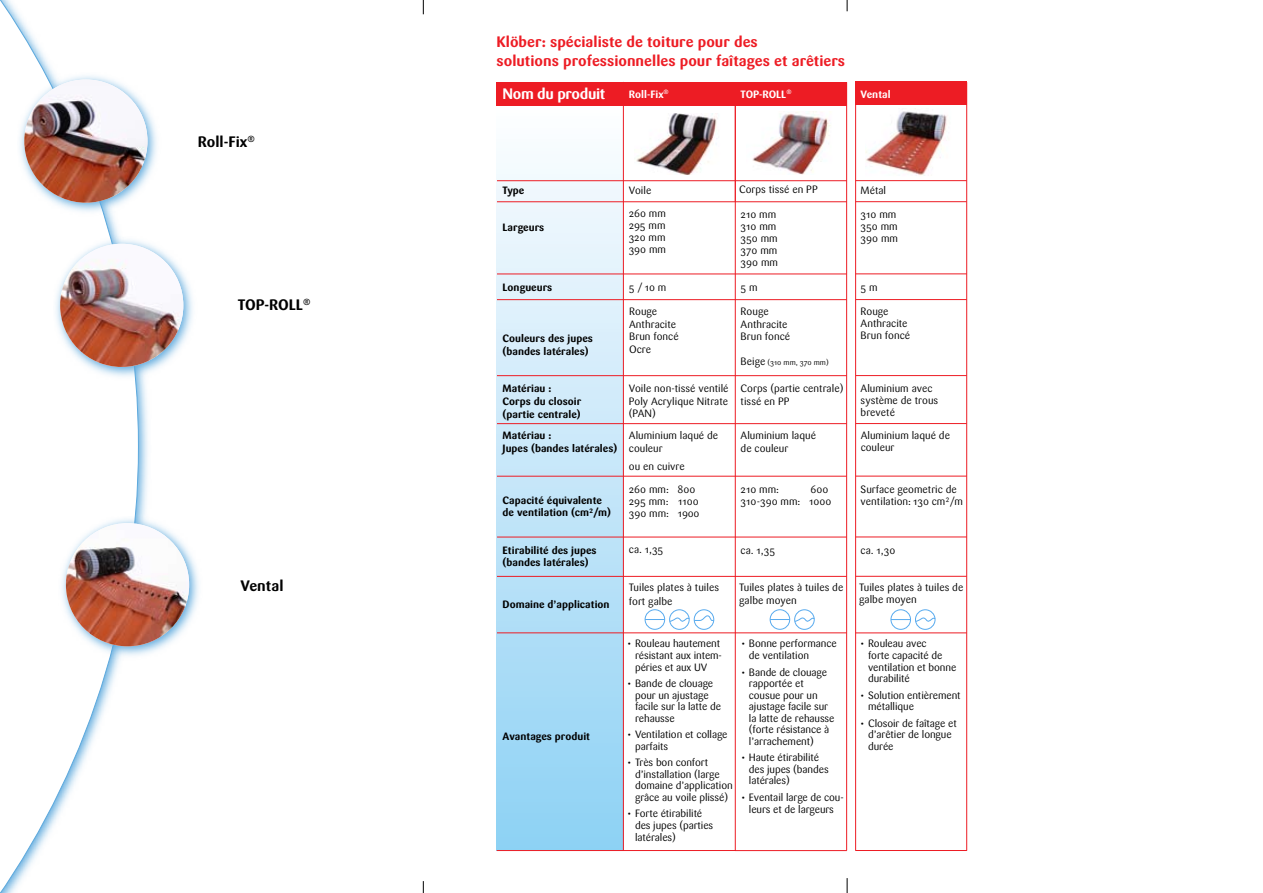
<style>
.page{position:relative;width:1263px;height:893px;background:#fff}
.page>*{position:absolute;margin:0;border:0;box-sizing:border-box;transform-origin:0 0}
.t1{font:700 15px/19.5px "Sari";color:#ed1c24}
.t2{font:700 15px "Sari";color:#000}
.t3{font:700 15px "Sari";letter-spacing:-.025em;color:#fff}
.t4{font:10.5px/11.6px "Sari";letter-spacing:-.01em;color:#000}
.t5{font:700 10.5px/12.6px "Sari";color:#000}
.t6{font:700 10.5px "Sari";color:#fff}
.t7{font:7.5px "Sari";color:#000}
.t8{font:700 6.15px "Sari";color:#fff}
.s1{font-size:10.5px}
</style>
<div class="page">
<div style="left:669px;top:610px;width:20px;height:20px;border:1px solid #58aaee;border-radius:50%"></div>
<div style="left:645px;top:609px;width:20px;height:20px;border:1px solid #58aaee;border-radius:50%"></div>
<div style="left:694px;top:610px;width:20px;height:20px;border:1px solid #58aaee;border-radius:50%"></div>
<svg style="left:645px;top:613px;width:69px;height:10px"></svg>
<div style="left:794px;top:610px;width:20px;height:20px;border:1px solid #58aaee;border-radius:50%"></div>
<div style="left:770px;top:609px;width:20px;height:20px;border:1px solid #58aaee;border-radius:50%"></div>
<svg style="left:770px;top:616px;width:45px;height:7px"></svg>
<div style="left:497px;top:107px;width:126px;height:744px;background:linear-gradient(to bottom,#fdfcfd,#8ed1f4)"></div>
<hr style="left:497px;top:850px;width:239px;height:1px;background:#ed1c24">
<hr style="left:497px;top:633px;width:239px;height:1px;background:#ed1c24">
<hr style="left:497px;top:299px;width:239px;height:1px;background:#ed1c24">
<hr style="left:497px;top:537px;width:239px;height:1px;background:#ed1c24">
<hr style="left:497px;top:180px;width:239px;height:1px;background:#ed1c24">
<hr style="left:497px;top:201px;width:239px;height:1px;background:#ed1c24">
<hr style="left:497px;top:576px;width:239px;height:1px;background:#ed1c24">
<hr style="left:497px;top:274px;width:239px;height:1px;background:#ed1c24">
<hr style="left:497px;top:375px;width:239px;height:1px;background:#ed1c24">
<hr style="left:497px;top:423px;width:239px;height:1px;background:#ed1c24">
<hr style="left:497px;top:476px;width:239px;height:1px;background:#ed1c24">
<hr style="left:735px;top:100px;width:1px;height:751px;background:#ed1c24">
<hr style="left:623px;top:82px;width:1px;height:769px;background:#ed1c24">
<hr style="left:735px;top:850px;width:112px;height:1px;background:#ed1c24">
<hr style="left:736px;top:180px;width:111px;height:1px;background:#ed1c24">
<hr style="left:736px;top:201px;width:111px;height:1px;background:#ed1c24">
<hr style="left:736px;top:576px;width:111px;height:1px;background:#ed1c24">
<hr style="left:736px;top:537px;width:111px;height:1px;background:#ed1c24">
<hr style="left:736px;top:633px;width:111px;height:1px;background:#ed1c24">
<hr style="left:736px;top:274px;width:111px;height:1px;background:#ed1c24">
<hr style="left:736px;top:375px;width:111px;height:1px;background:#ed1c24">
<hr style="left:736px;top:423px;width:111px;height:1px;background:#ed1c24">
<hr style="left:736px;top:299px;width:111px;height:1px;background:#ed1c24">
<hr style="left:736px;top:476px;width:111px;height:1px;background:#ed1c24">
<hr style="left:846px;top:82px;width:1px;height:768px;background:#ed1c24">
<div style="left:497px;top:82px;width:239px;height:23px;background:#ed1c24"></div>
<div style="left:735px;top:82px;width:112px;height:23px;background:#ed1c24"></div>
<img style="left:636px;top:114px;width:81px;height:60px">
<img style="left:752px;top:112px;width:79px;height:62px">
<div style="left:915px;top:610px;width:20px;height:20px;border:1px solid #58aaee;border-radius:50%"></div>
<div style="left:891px;top:610px;width:20px;height:20px;border:1px solid #58aaee;border-radius:50%"></div>
<svg style="left:891px;top:616px;width:45px;height:7px"></svg>
<hr style="left:966px;top:82px;width:1px;height:769px;background:#ed1c24">
<hr style="left:855px;top:100px;width:1px;height:751px;background:#ed1c24">
<hr style="left:855px;top:850px;width:112px;height:1px;background:#ed1c24">
<hr style="left:856px;top:180px;width:111px;height:1px;background:#ed1c24">
<hr style="left:856px;top:201px;width:111px;height:1px;background:#ed1c24">
<hr style="left:856px;top:576px;width:111px;height:1px;background:#ed1c24">
<hr style="left:856px;top:537px;width:111px;height:1px;background:#ed1c24">
<hr style="left:856px;top:633px;width:111px;height:1px;background:#ed1c24">
<hr style="left:856px;top:274px;width:111px;height:1px;background:#ed1c24">
<hr style="left:856px;top:375px;width:111px;height:1px;background:#ed1c24">
<hr style="left:856px;top:423px;width:111px;height:1px;background:#ed1c24">
<hr style="left:856px;top:299px;width:111px;height:1px;background:#ed1c24">
<hr style="left:856px;top:476px;width:111px;height:1px;background:#ed1c24">
<div style="left:855px;top:82px;width:112px;height:23px;background:#ed1c24"></div>
<img style="left:866px;top:108px;width:81px;height:68px">
<svg style="left:139px;top:381px;width:9px;height:135px"></svg>
<svg style="left:0;top:0;width:139px;height:893px"></svg>
<svg style="left:17px;top:72px;width:140px;height:145px"></svg>
<img style="left:24px;top:79px;width:123px;height:124px;border-radius:50%">
<svg style="left:59px;top:516px;width:140px;height:144px"></svg>
<img style="left:66px;top:523px;width:123px;height:123px;border-radius:50%">
<svg style="left:53px;top:236px;width:140px;height:145px"></svg>
<img style="left:60px;top:244px;width:123px;height:123px;border-radius:50%">
<svg style="left:423px;top:0;width:1px;height:14px"></svg>
<svg style="left:423px;top:881px;width:1px;height:12px"></svg>
<svg style="left:847px;top:878px;width:1px;height:15px"></svg>
<h1 class="t2" style="left:198px;top:133px;width:58px">Roll-Fix<sup>®</sup></h1>
<h1 class="t2" style="left:238px;top:295px;width:74px">TOP-ROLL<sup>®</sup></h1>
<h1 class="t2" style="left:241px;top:576px;width:44px">Vental</h1>
<h1 class="t1" style="left:497px;top:32px;width:350px">Klöber: spécialiste de toiture pour des<br>solutions professionnelles pour faîtages et arêtiers</h1>
<p class="t6" style="left:629px;top:88px;width:41px">Roll-Fix<sup>®</sup></p>
<p class="t6" style="left:741px;top:88px;width:47px">TOP-ROLL</p>
<h1 class="t3" style="left:502px;top:85px;width:104px">Nom du produit</h1>
<p class="t8" style="left:786px;top:89px;width:7px">®</p>
<p class="t6" style="left:861px;top:88px;width:32px">Vental</p>
<p class="t5" style="left:502px;top:184px;width:23px">Type</p>
<p class="t5" style="left:503px;top:221px;width:43px">Largeurs</p>
<p class="t5" style="left:503px;top:281px;width:51px">Longueurs</p>
<p class="t5" style="left:503px;top:332px;width:92px">Couleurs des jupes (bandes latérales)</p>
<p class="t5" style="left:503px;top:382px;width:80px">Matériau :<br>Corps du closoir (partie centrale)</p>
<p class="t5" style="left:503px;top:429px;width:116px">Matériau :<br>Jupes (bandes latérales)</p>
<p class="t5" style="left:503px;top:494px;width:110px">Capacité équivalente de ventilation (cm²/m)</p>
<p class="t5" style="left:503px;top:544px;width:96px">Etirabilité des jupes (bandes latérales)</p>
<p class="t5" style="left:503px;top:598px;width:108px">Domaine d’application</p>
<p class="t4" style="left:629px;top:185px;width:24px">Voile</p>
<p class="t4" style="left:629px;top:208px;width:39px;line-height:12px;text-align:justify">260 mm 295 mm 320 mm 390 mm</p>
<p class="t4" style="left:629px;top:282px;width:39px">5 / 10 m</p>
<p class="t4" style="left:629px;top:305px;width:51px;line-height:12.6px">Rouge<br>Anthracite<br>Brun foncé<br>Ocre</p>
<p class="t4" style="left:629px;top:382px;width:101px;line-height:12.6px;text-align:justify">Voile non-tissé ventilé Poly Acrylique Nitrate (PAN)</p>
<p class="t4" style="left:629px;top:429px;width:91px;line-height:12.6px">Aluminium laqué de couleur</p>
<p class="t4" style="left:629px;top:455px;width:68px;line-height:23.1px">ou en cuivre<br>260 mm: 800</p>
<p class="t4" style="left:629px;top:495px;width:72px;line-height:12px">295 mm: 1100<br>390 mm: 1900</p>
<p class="t4" style="left:739px;top:184px;width:80px">Corps tissé en PP</p>
<p class="t4" style="left:741px;top:208px;width:39px;line-height:12px">210 mm<br>310 mm<br>350 mm<br>370 mm<br>390 mm</p>
<p class="t4" style="left:741px;top:305px;width:51px;line-height:12.6px">Rouge<br>Anthracite<br>Brun foncé</p>
<p class="t7" style="left:741px;top:358px;width:90px"><span class="s1">Beige</span> (310 mm, 370 mm)</p>
<p class="t4" style="left:741px;top:282px;width:19px">5 m</p>
<p class="t4" style="left:741px;top:382px;width:104px;line-height:12.6px">Corps (partie centrale) tissé en PP</p>
<p class="t4" style="left:741px;top:429px;width:77px;line-height:12.6px">Aluminium laqué de couleur</p>
<p class="t4" style="left:741px;top:483px;width:40px">210 mm:</p>
<p class="t4" style="left:741px;top:483px;width:92px;line-height:12px;text-align:right">600<br>310-390 mm: 1000</p>
<p class="t4" style="left:629px;top:544px;width:36px">ca. 1,35</p>
<p class="t4" style="left:629px;top:581px;width:92px;line-height:13.5px">Tuiles plates à tuiles fort galbe</p>
<p class="t4" style="left:741px;top:544px;width:36px">ca. 1,35</p>
<p class="t4" style="left:739px;top:581px;width:106px;line-height:12.6px">Tuiles plates à tuiles de galbe moyen</p>
<p class="t5" style="left:503px;top:730px;width:89px">Avantages produit</p>
<p class="t4" style="left:635px;top:638px;width:88px;text-indent:-9px">• Rouleau hautement résistant aux intem&shy;péries et aux UV</p>
<p class="t4" style="left:635px;top:678px;width:88px;text-indent:-9px">• Bande de clouage pour un ajustage facile sur la latte de rehausse</p>
<p class="t4" style="left:635px;top:729px;width:94px;text-indent:-9px">• Ventilation et collage parfaits</p>
<p class="t4" style="left:635px;top:757px;width:99px;text-indent:-9px">• Très bon confort d’installation (large domaine d’application grâce au voile plissé)</p>
<p class="t4" style="left:635px;top:808px;width:80px;text-indent:-9px">• Forte étirabilité des jupes (parties latérales)</p>
<p class="t4" style="left:749px;top:638px;width:89px;text-indent:-9px">• Bonne performance de ventilation</p>
<p class="t4" style="left:749px;top:666px;width:87px;text-indent:-9px">• Bande de clouage rapportée et cousue pour un ajustage facile sur la latte de rehausse (forte résistance à l’arrachement)</p>
<p class="t4" style="left:749px;top:752px;width:81px;text-indent:-9px">• Haute étirabilité des jupes (bandes latérales)</p>
<p class="t4" style="left:740px;top:791px;width:105px;line-height:12px;text-align:center">• Eventail large de cou&shy;leurs et de largeurs</p>
<p class="t4" style="left:861px;top:185px;width:27px">Métal</p>
<p class="t4" style="left:861px;top:208px;width:39px;line-height:12px">310 mm<br>350 mm<br>390 mm</p>
<p class="t4" style="left:861px;top:282px;width:19px">5 m</p>
<p class="t4" style="left:861px;top:305px;width:51px;line-height:12px">Rouge<br>Anthracite<br>Brun foncé</p>
<p class="t4" style="left:861px;top:383px;width:79px;line-height:12px">Aluminium avec système de trous breveté</p>
<p class="t4" style="left:861px;top:429px;width:91px;line-height:12px">Aluminium laqué de couleur</p>
<p class="t4" style="left:861px;top:483px;width:104px;line-height:12px">Surface geometric de ventilation: 130 cm²/m</p>
<p class="t4" style="left:861px;top:544px;width:36px">ca. 1,30</p>
<p class="t4" style="left:859px;top:582px;width:106px;line-height:12px">Tuiles plates à tuiles de galbe moyen</p>
<p class="t4" style="left:868px;top:638px;width:90px;text-indent:-9px">• Rouleau avec<br>forte capacité de ventilation et bonne durabilité</p>
<p class="t4" style="left:868px;top:689px;width:94px;text-indent:-9px">• Solution entièrement métallique</p>
<p class="t4" style="left:868px;top:717px;width:90px;text-indent:-9px">• Closoir de faîtage et d’arêtier de longue durée</p>
</div>
